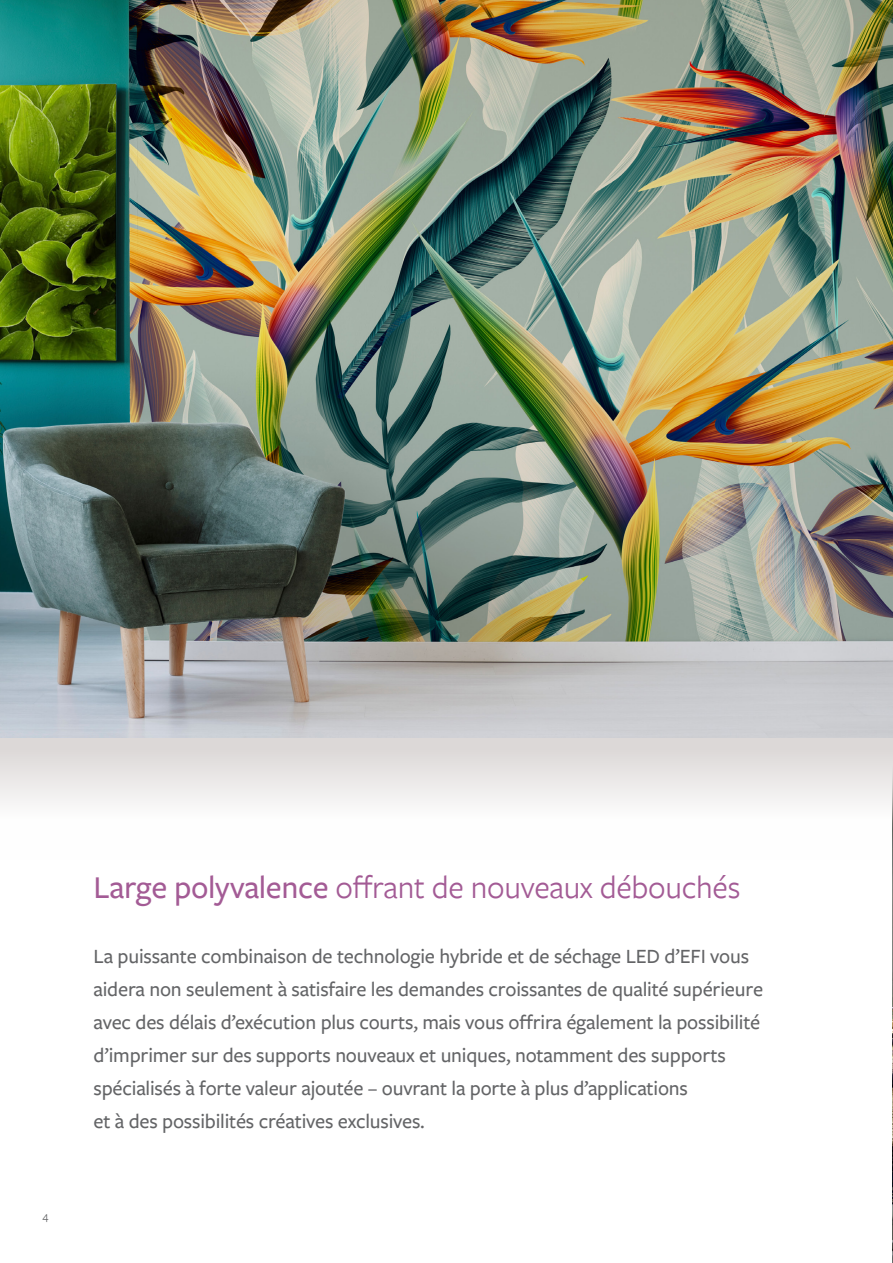
<style>
.page{position:relative;width:893px;height:1263px;background:#fff}
.page>*{position:absolute;margin:0;border:0;box-sizing:border-box;transform-origin:0 0}
.H2_22pt_7655_Purple{font:33px "Freight Sans Pro";letter-spacing:-.01em;color:#a35b95}
.Intro_Text_14pt_75{font:500 21px/33px "Freight Sans Pro";letter-spacing:-.01em;color:#636466}
.t1{font:12px "Freight Sans Pro";color:#636466}
.s1{font-weight:500}
</style>
<div class="page">
<img style="left:892px;top:859px;width:1px;height:404px">
<svg style="left:0;top:738px;width:893px;height:121px"></svg>
<img style="left:0;top:0;width:893px;height:738px">
<p class="t1" style="left:43px;top:1208px;width:8px">4</p>
<p class="H2_22pt_7655_Purple" style="left:94px;top:865px;width:648px"><span class="s1">Large polyvalence</span> offrant de nouveaux débouchés</p>
<p class="Intro_Text_14pt_75" style="left:94px;top:939px;width:671px">La puissante combinaison de technologie hybride et de séchage LED d’EFI vous aidera non seulement à satisfaire les demandes croissantes de qualité supérieure avec des délais d’exécution plus courts, mais vous offrira également la possibilité d’imprimer sur des supports nouveaux et uniques, notamment des supports spécialisés à forte valeur ajoutée – ouvrant la porte à plus d’applications<br>et à des possibilités créatives exclusives.</p>
</div>
